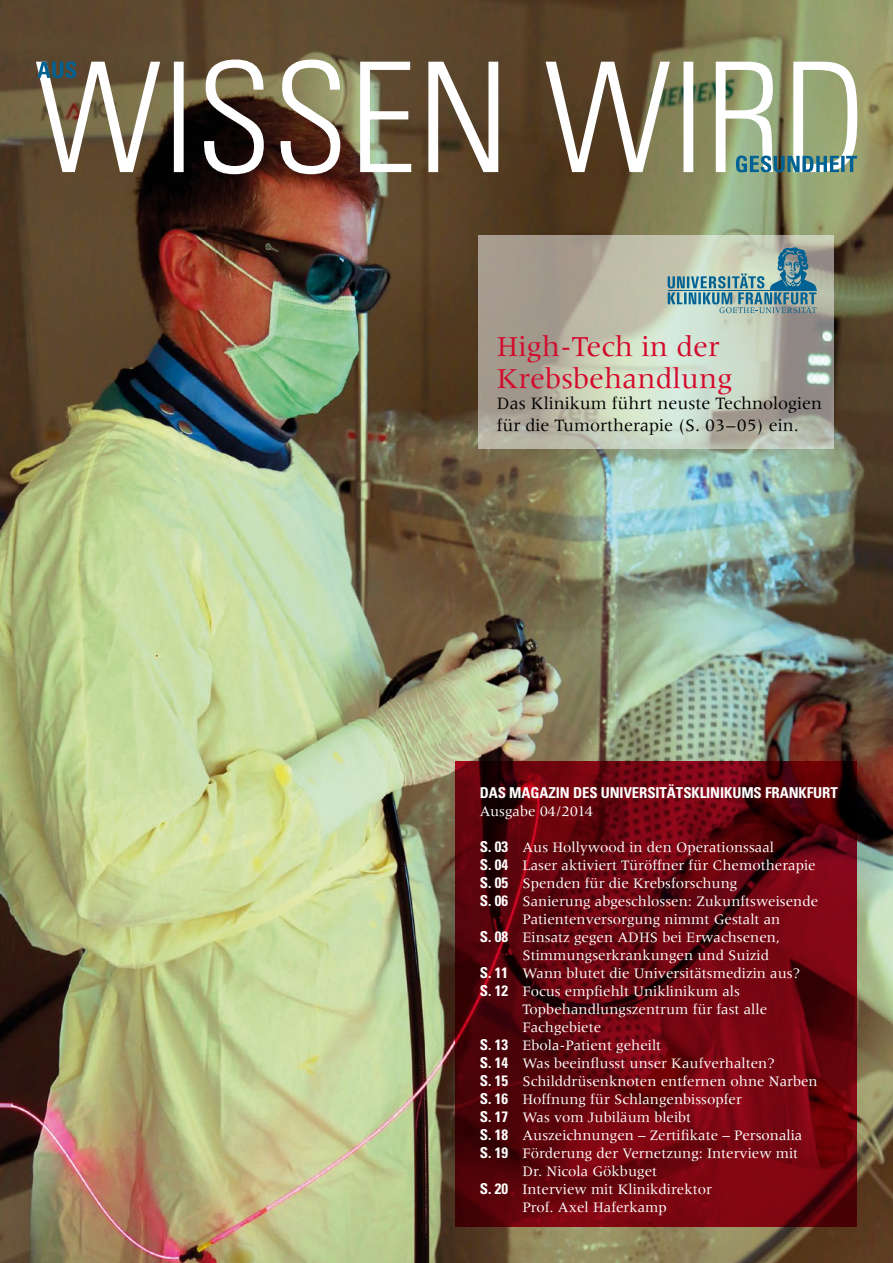
<style>
.page{position:relative;width:893px;height:1263px;background:#fff}
.page>*{position:absolute;margin:0;border:0;box-sizing:border-box;transform-origin:0 0}
.t1{font:30px/31.5px "Meridien LT Std";color:#d30b2c}
.t2{font:18px/21.6px "Meridien LT Std";color:#000}
.t3{font:15px "Meridien LT Std";color:#fff}
.t4{font:700 condensed 15px "Univers";letter-spacing:-.005em;color:#fff}
.s1{font-family:"Univers";font-weight:700;font-stretch:condensed}
</style>
<div class="page">
<img style="left:0;top:0;width:893px;height:1263px">
<svg style="left:36px;top:60px;width:821px;height:114px"></svg>
<svg style="left:478px;top:235px;width:356px;height:214px;background:#b7b9a9"></svg>
<svg style="left:455px;top:762px;width:402px;height:465px;background:#65040d"></svg>
<svg style="left:37px;top:61px;width:39px;height:17px"></svg>
<svg style="left:736px;top:156px;width:121px;height:16px;background:#568f9c"></svg>
<svg style="left:668px;top:247px;width:148px;height:66px;background:#8fafad"></svg>
<h1 class="t1" style="left:497px;top:331px;width:237px">High-Tech in der<br>Krebsbehandlung</h1>
<p class="t2" style="left:497px;top:393px;width:327px">Das Klinikum führt neuste Technologien für die Tumortherapie (S. 03–05) ein.</p>
<p class="t4" style="left:480px;top:783px;width:359px">DAS MAGAZIN DES UNIVERSITÄTSKLINIKUMS FRANKFURT</p>
<p class="t3" style="left:480px;top:803px;width:115px">Ausgabe 04/2014</p>
<p class="t3" style="left:480px;top:839px;width:296px"><span class="s1">S. 03</span> Aus Hollywood in den Operationssaal</p>
<p class="t3" style="left:480px;top:857px;width:337px"><span class="s1">S. 04</span> Laser aktiviert Türöffner für Chemotherapie</p>
<p class="t3" style="left:480px;top:875px;width:259px"><span class="s1">S. 05</span> Spenden für die Krebsforschung</p>
<p class="t3" style="left:480px;top:893px;width:340px"><span class="s1">S. 06</span> Sanierung abgeschlossen: Zukunftsweisende</p>
<p class="t3" style="left:522px;top:911px;width:260px">Patientenversorgung nimmt Gestalt an</p>
<p class="t3" style="left:480px;top:929px;width:302px"><span class="s1">S. 08</span> Einsatz gegen ADHS bei Erwachsenen,</p>
<p class="t3" style="left:522px;top:947px;width:248px">Stimmungserkrankungen und Suizid</p>
<p class="t3" style="left:480px;top:965px;width:322px"><span class="s1">S. 11</span> Wann blutet die Universitätsmedizin aus?</p>
<p class="t3" style="left:480px;top:983px;width:262px"><span class="s1">S. 12</span> Focus empfiehlt Uniklinikum als</p>
<p class="t3" style="left:522px;top:1001px;width:246px">Topbehandlungszentrum für fast alle</p>
<p class="t3" style="left:522px;top:1019px;width:80px">Fachgebiete</p>
<p class="t3" style="left:480px;top:1037px;width:183px"><span class="s1">S. 13</span> Ebola-Patient geheilt</p>
<p class="t3" style="left:480px;top:1055px;width:297px"><span class="s1">S. 14</span> Was beeinflusst unser Kaufverhalten?</p>
<p class="t3" style="left:480px;top:1073px;width:339px"><span class="s1">S. 15</span> Schilddrüsenknoten entfernen ohne Narben</p>
<p class="t3" style="left:480px;top:1091px;width:264px"><span class="s1">S. 16</span> Hoffnung für Schlangenbissopfer</p>
<p class="t3" style="left:480px;top:1109px;width:213px"><span class="s1">S. 17</span> Was vom Jubiläum bleibt</p>
<p class="t3" style="left:480px;top:1127px;width:324px"><span class="s1">S. 18</span> Auszeichnungen – Zertifikate – Personalia</p>
<p class="t3" style="left:480px;top:1145px;width:320px"><span class="s1">S. 19</span> Förderung der Vernetzung: Interview mit</p>
<p class="t3" style="left:522px;top:1163px;width:136px">Dr. Nicola Gökbuget</p>
<p class="t3" style="left:480px;top:1181px;width:233px"><span class="s1">S. 20</span> Interview mit Klinikdirektor</p>
<p class="t3" style="left:522px;top:1199px;width:146px">Prof. Axel Haferkamp</p>
</div>
